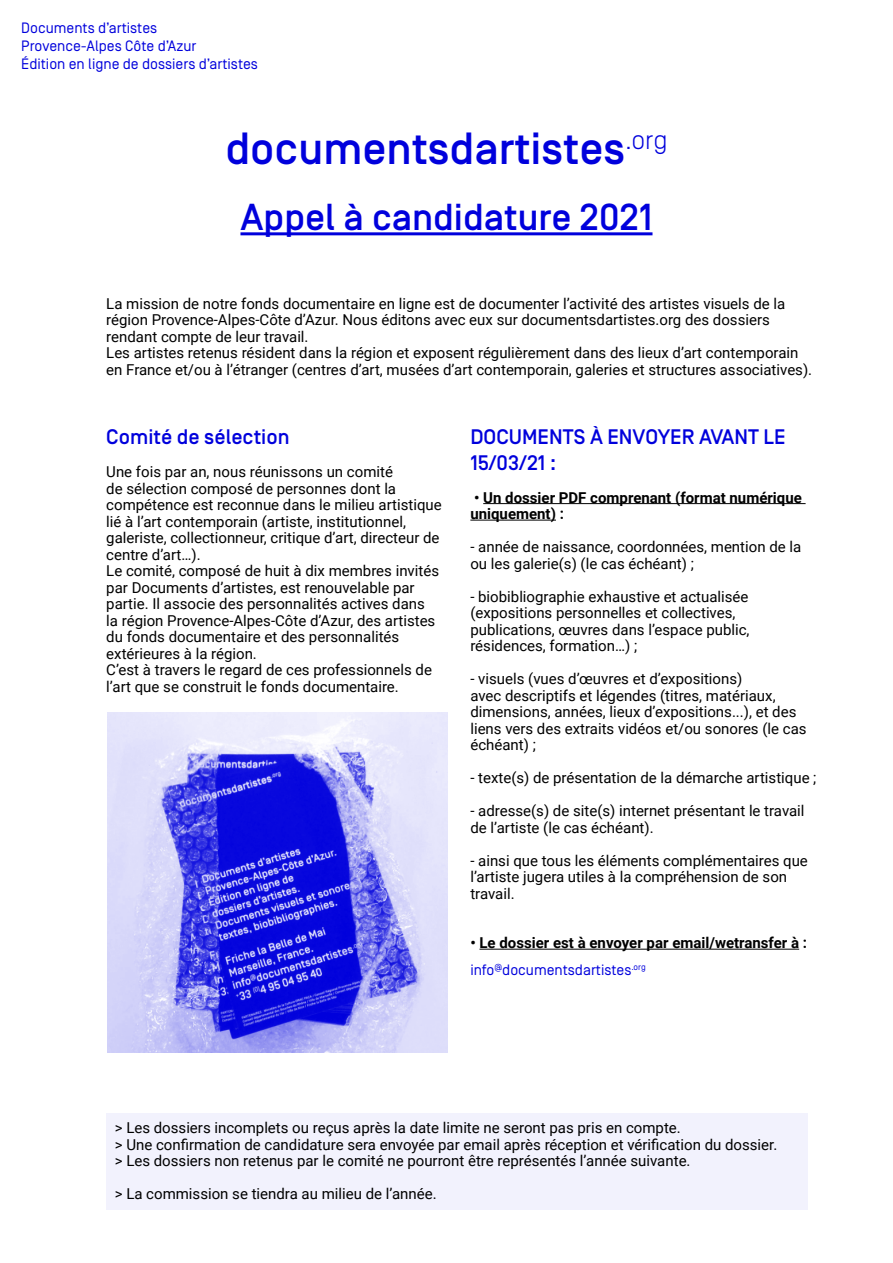
<style>
.page{position:relative;width:893px;height:1263px;background:#fff}
.page>*{position:absolute;margin:0;border:0;box-sizing:border-box;transform-origin:0 0}
.t1{font:500 45px "Simplon Norm";color:#0000dc}
.t2{font:500 37.5px "Simplon Norm";color:#0000dc}
.t3{font:500 21px/25.2px "Simplon Norm";color:#0000dc}
.t4{font:15px/16.5px "Roboto";color:#000}
.t5{font:15px/18px "Simplon Norm";color:#0000dc}
.t6{font:700 15px/16.5px "Roboto";color:#000}
</style>
<div class="page">
<hr style="left:240px;top:232px;width:412px;height:3px;background:#0000dc">
<div style="left:106px;top:1113px;width:702px;height:97px;background:#f2f2fd"></div>
<hr style="left:483px;top:503px;width:323px;height:1px;background:#000">
<hr style="left:470px;top:520px;width:86px;height:1px;background:#000">
<hr style="left:479px;top:949px;width:320px;height:1px;background:#000">
<img style="left:107px;top:712px;width:340px;height:340px">
<p class="t5" style="left:21px;top:20px;width:238px">Documents d’artistes<br>Provence-Alpes Côte d’Azur<br>Édition en ligne de dossiers d’artistes</p>
<h1 class="t1" style="left:225px;top:124px;width:444px">documentsdartistes<sup>.org</sup></h1>
<h2 class="t2" style="left:240px;top:197px;width:414px">Appel à candidature 2021</h2>
<p class="t4" style="left:106px;top:295px;width:707px">La mission de notre fonds documentaire en ligne est de documenter l’activité des artistes visuels de la région Provence-Alpes-Côte d’Azur. Nous éditons avec eux sur documentsdartistes.org des dossiers rendant compte de leur travail.<br>Les artistes retenus résident dans la région et exposent régulièrement dans des lieux d’art contemporain en France et/ou à l’étranger (centres d’art, musées d’art contemporain, galeries et structures associatives).</p>
<h3 class="t3" style="left:106px;top:425px;width:185px">Comité de sélection</h3>
<p class="t4" style="left:106px;top:463px;width:337px">Une fois par an, nous réunissons un comité<br>de sélection composé de personnes dont la compétence est reconnue dans le milieu artistique lié à l’art contemporain (artiste, institutionnel, galeriste, collectionneur, critique d’art, directeur de centre d’art…).<br>Le comité, composé de huit à dix membres invités par Documents d’artistes, est renouvelable par partie. Il associe des personnalités actives dans<br>la région Provence-Alpes-Côte d’Azur, des artistes du fonds documentaire et des personnalités extérieures à la région.<br>C’est à travers le regard de ces professionnels de l’art que se construit le fonds documentaire.</p>
<h3 class="t3" style="left:470px;top:425px;width:317px">DOCUMENTS À ENVOYER AVANT LE<br>15/03/21 :</h3>
<p class="t6" style="left:470px;top:488px;width:333px">• Un dossier PDF comprenant (format numérique uniquement) :</p>
<p class="t4" style="left:470px;top:538px;width:332px">- année de naissance, coordonnées, mention de la ou les galerie(s) (le cas échéant) ;</p>
<p class="t4" style="left:470px;top:587px;width:281px">- biobibliographie exhaustive et actualisée (expositions personnelles et collectives, publications, œuvres dans l’espace public, résidences, formation…) ;</p>
<p class="t4" style="left:470px;top:670px;width:338px">- visuels (vues d’œuvres et d’expositions)<br>avec descriptifs et légendes (titres, matériaux, dimensions, années, lieux d’expositions...), et des liens vers des extraits vidéos et/ou sonores (le cas échéant) ;</p>
<p class="t4" style="left:470px;top:769px;width:348px">- texte(s) de présentation de la démarche artistique ;</p>
<p class="t4" style="left:470px;top:802px;width:336px">- adresse(s) de site(s) internet présentant le travail de l’artiste (le cas échéant).</p>
<p class="t4" style="left:470px;top:851px;width:339px">- ainsi que tous les éléments complémentaires que l’artiste jugera utiles à la compréhension de son travail.</p>
<p class="t6" style="left:470px;top:934px;width:338px">• Le dossier est à envoyer par email/wetransfer à :</p>
<p class="t5" style="left:470px;top:961px;width:177px">info<sup>@</sup>documentsdartistes<sup>.org</sup></p>
<p class="t4" style="left:115px;top:1119px;width:664px">&gt; Les dossiers incomplets ou reçus après la date limite ne seront pas pris en compte.<br>&gt; Une confirmation de candidature sera envoyée par email après réception et vérification du dossier. &gt; Les dossiers non retenus par le comité ne pourront être représentés l’année suivante.</p>
<p class="t4" style="left:115px;top:1185px;width:323px">&gt; La commission se tiendra au milieu de l’année.</p>
</div>
